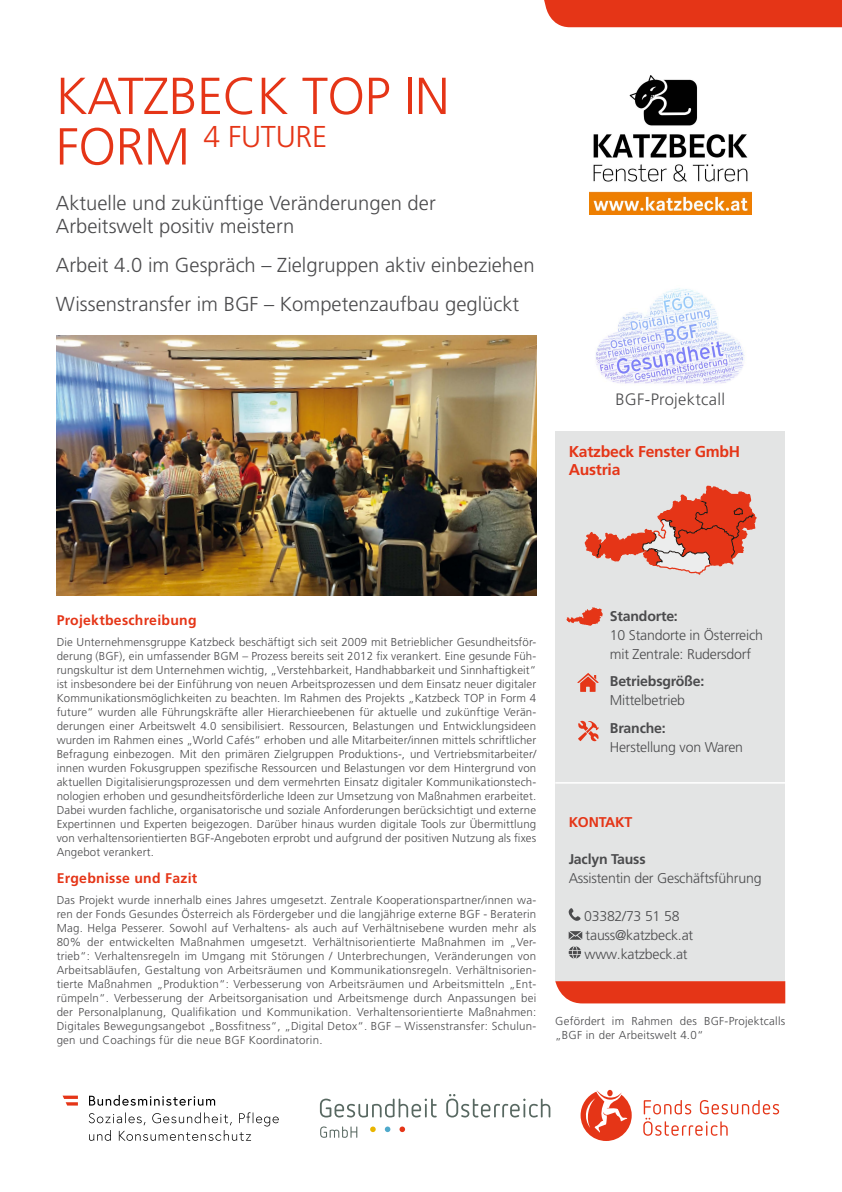
<style>
.page{position:relative;width:842px;height:1192px;background:#fff}
.page>*{position:absolute;margin:0;border:0;box-sizing:border-box;transform-origin:0 0}
.neu_headline_inh{font:300 52px "Frutiger LT Pro";letter-spacing:-.01em;color:#e53517}
.neu_headline_inh-2{font:300 30.15px "Frutiger LT Pro";letter-spacing:-.01em;color:#e53517}
.t1{font:300 20.2px/22.4px "Frutiger LT Pro";color:#4b4b4d}
.t2{font:300 16.5px "Frutiger LT Pro";letter-spacing:.02em;color:#4b4b4d}
.inhalthead_3{font:700 15.7px/18.9px "Frutiger LT Pro";letter-spacing:-.015em;color:#e53517}
.t3{font:300 14.15px/18.9px "Frutiger LT Pro";letter-spacing:-.015em;color:#4b4b4d}
.t4{font:700 14.15px/18.9px "Frutiger LT Pro";letter-spacing:-.015em;color:#4b4b4d}
.t5{font:700 14.15px "Frutiger LT Pro";letter-spacing:-.015em;color:#e53517}
.t6{font:700 14px "Frutiger LT Pro";letter-spacing:.02em;color:#e53517}
.t7{font:300 11.5px/14px "Frutiger LT Pro";letter-spacing:.02em;color:#4b4b4d;text-align:justify}
.s1{font-size:52px}
.s2{font-weight:700}
.s3{font-weight:300}
</style>
<div class="page">
<div style="left:544px;top:0;width:298px;height:27px;background:#e53517"></div>
<div style="left:555px;top:432px;width:230px;height:549px;background:#e3e4e4"></div>
<svg style="left:555px;top:981px;width:230px;height:22px;background:#e53c1f"></svg>
<hr style="left:555px;top:782px;width:230px;height:2px;background:#fff">
<img style="left:596px;top:288px;width:149px;height:96px">
<img style="left:589px;top:75px;width:162px;height:139px">
<svg style="left:569px;top:908px;width:12px;height:13px"></svg>
<svg style="left:569px;top:931px;width:13px;height:9px"></svg>
<svg style="left:569px;top:946px;width:12px;height:13px"></svg>
<svg style="left:578px;top:721px;width:21px;height:20px"></svg>
<svg style="left:577px;top:673px;width:22px;height:19px"></svg>
<svg style="left:566px;top:607px;width:37px;height:19px"></svg>
<svg style="left:584px;top:485px;width:173px;height:90px"></svg>
<img style="left:57px;top:335px;width:479px;height:260px">
<svg style="left:320px;top:1099px;width:117px;height:18px"></svg>
<svg style="left:446px;top:1094px;width:104px;height:23px"></svg>
<svg style="left:320px;top:1126px;width:37px;height:12px"></svg>
<svg style="left:370px;top:1127px;width:6px;height:5px"></svg>
<svg style="left:385px;top:1127px;width:5px;height:5px"></svg>
<svg style="left:399px;top:1127px;width:6px;height:5px"></svg>
<svg style="left:581px;top:1090px;width:51px;height:51px"></svg>
<svg style="left:643px;top:1100px;width:136px;height:36px"></svg>
<svg style="left:89px;top:1112px;width:190px;height:29px"></svg>
<svg style="left:89px;top:1095px;width:126px;height:11px"></svg>
<svg style="left:63px;top:1096px;width:15px;height:10px"></svg>
<h1 class="neu_headline_inh" style="left:56px;top:66px;width:395px">KATZBECK TOP IN</h1>
<h1 class="neu_headline_inh-2" style="left:56px;top:119px;width:273px"><span class="s1">FORM</span> 4 FUTURE</h1>
<p class="t1" style="left:56px;top:192px;width:381px">Aktuelle und zukünftige Veränderungen der<br>Arbeitswelt positiv meistern</p>
<p class="t1" style="left:56px;top:254px;width:480px">Arbeit 4.0 im Gespräch – Zielgruppen aktiv einbeziehen</p>
<p class="t1" style="left:56px;top:293px;width:465px">Wissenstransfer im BGF – Kompetenzaufbau geglückt</p>
<p class="t2" style="left:615px;top:390px;width:111px">BGF-Projektcall</p>
<p class="inhalthead_3" style="left:569px;top:442px;width:173px">Katzbeck Fenster GmbH<br>Austria</p>
<p class="t6" style="left:57px;top:612px;width:141px">Projektbeschreibung</p>
<p class="t7" style="left:57px;top:635px;width:481px">Die Unternehmensgruppe Katzbeck beschäftigt sich seit 2009 mit Betrieblicher Gesundheitsför&shy;derung (BGF), ein umfassender BGM – Prozess bereits seit 2012 fix verankert. Eine gesunde Füh&shy;rungskultur ist dem Unternehmen wichtig, „Verstehbarkeit, Handhabbarkeit und Sinnhaftigkeit“ ist insbesondere bei der Einführung von neuen Arbeitsprozessen und dem Einsatz neuer digitaler Kommunikationsmöglichkeiten zu beachten. Im Rahmen des Projekts „Katzbeck TOP in Form 4 future“ wurden alle Führungskräfte aller Hierarchieebenen für aktuelle und zukünftige Verän&shy;derungen einer Arbeitswelt 4.0 sensibilisiert. Ressourcen, Belastungen und Entwicklungsideen wurden im Rahmen eines „World Cafés“ erhoben und alle Mitarbeiter/innen mittels schriftlicher Befragung einbezogen. Mit den primären Zielgruppen Produktions-, und Vertriebsmitarbeiter/ innen wurden Fokusgruppen spezifische Ressourcen und Belastungen vor dem Hintergrund von aktuellen Digitalisierungsprozessen und dem vermehrten Einsatz digitaler Kommunikationstech&shy;nologien erhoben und gesundheitsförderliche Ideen zur Umsetzung von Maßnahmen erarbeitet.<br>Dabei wurden fachliche, organisatorische und soziale Anforderungen berücksichtigt und externe Expertinnen und Experten beigezogen. Darüber hinaus wurden digitale Tools zur Übermittlung von verhaltensorientierten BGF-Angeboten erprobt und aufgrund der positiven Nutzung als fixes Angebot verankert.</p>
<p class="t6" style="left:57px;top:870px;width:142px">Ergebnisse und Fazit</p>
<p class="t7" style="left:57px;top:893px;width:481px">Das Projekt wurde innerhalb eines Jahres umgesetzt. Zentrale Kooperationspartner/innen wa&shy;ren der Fonds Gesundes Österreich als Fördergeber und die langjährige externe BGF - Beraterin Mag. Helga Pesserer. Sowohl auf Verhaltens- als auch auf Verhältnisebene wurden mehr als 80% der entwickelten Maßnahmen umgesetzt. Verhältnisorientierte Maßnahmen im „Ver&shy;trieb“: Verhaltensregeln im Umgang mit Störungen / Unterbrechungen, Veränderungen von Arbeitsabläufen, Gestaltung von Arbeitsräumen und Kommunikationsregeln. Verhältnisorien&shy;tierte Maßnahmen „Produktion“: Verbesserung von Arbeitsräumen und Arbeitsmitteln „Ent&shy;rümpeln“. Verbesserung der Arbeitsorganisation und Arbeitsmenge durch Anpassungen bei der Personalplanung, Qualifikation und Kommunikation. Verhaltensorientierte Maßnahmen:<br>Digitales Bewegungsangebot „Bossfitness“, „Digital Detox“. BGF – Wissenstransfer: Schulun&shy;gen und Coachings für die neue BGF Koordinatorin.</p>
<p class="t3" style="left:610px;top:607px;width:155px"><span class="s2">Standorte:<br></span>10 Standorte in Österreich mit Zentrale: Rudersdorf</p>
<p class="t4" style="left:610px;top:672px;width:96px">Betriebsgröße:<br><span class="s3">Mittelbetrieb</span></p>
<p class="t3" style="left:610px;top:719px;width:135px"><span class="s2">Branche:<br></span>Herstellung von Waren</p>
<p class="t5" style="left:569px;top:813px;width:65px">KONTAKT</p>
<p class="t4" style="left:569px;top:850px;width:78px">Jaclyn Tauss</p>
<p class="t3" style="left:569px;top:869px;width:194px">Assistentin der Geschäftsführung</p>
<p class="t3" style="left:584px;top:907px;width:111px">03382/73 51 58 tauss@katzbeck.at www.katzbeck.at</p>
<p class="t7" style="left:555px;top:1014px;width:231px">Gefördert im Rahmen des BGF-Projektcalls „BGF in der Arbeitswelt 4.0“</p>
</div>
